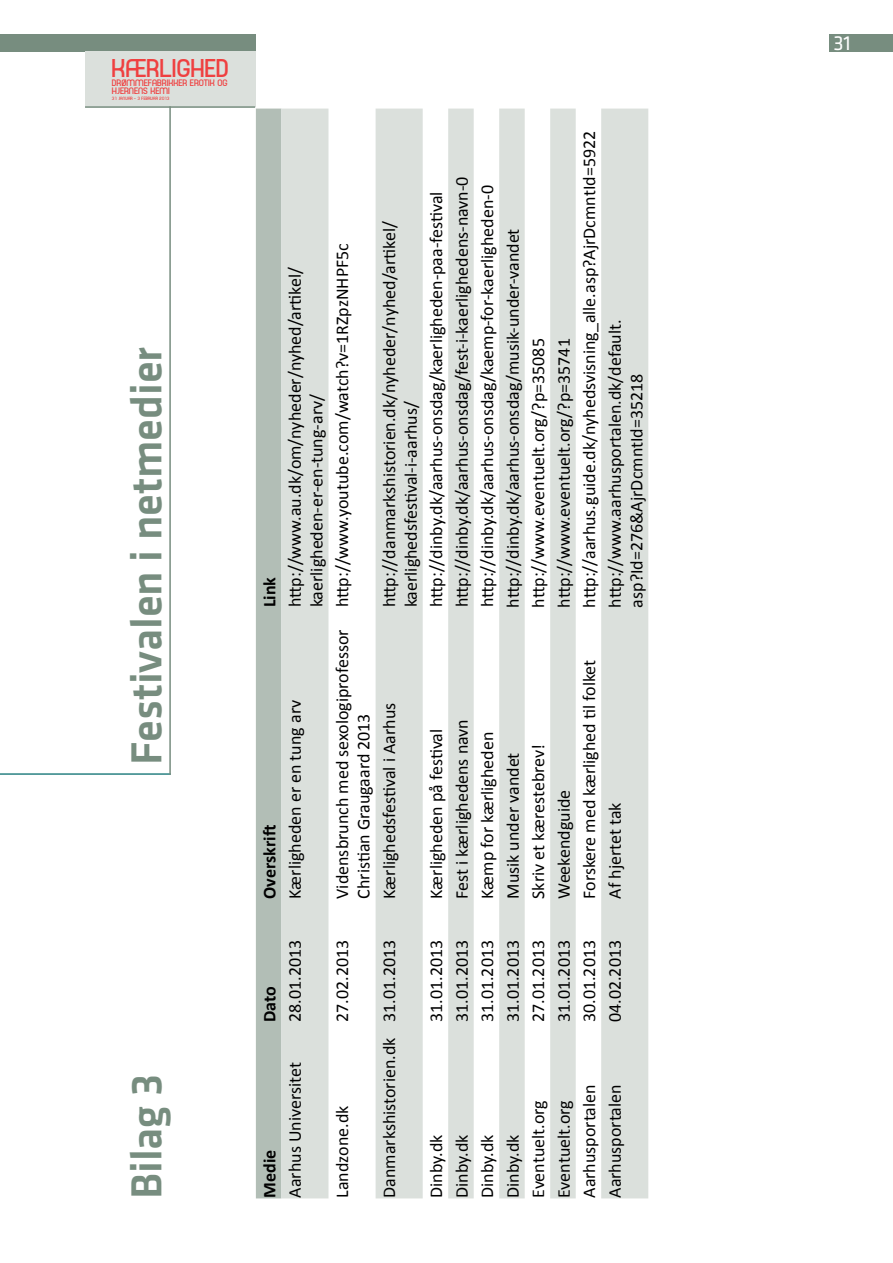
<style>
.page{position:relative;width:893px;height:1263px;background:#fff}
.page>*{position:absolute;margin:0;border:0;box-sizing:border-box;transform-origin:0 0}
.t1{font:500 45px "Klavika";color:#778d7f}
.t2{font:24.45px "Planet Estyle";color:#ef4040}
.t3{font:21px "Klavika";color:#fff}
.t4{font:18px/21.6px "Calibri";color:#000}
.t5{font:700 18px "Calibri";color:#000}
.t6{font:8.85px/8.4px "Planet Estyle";color:#ef4040}
.t7{font:4.5px "Planet Estyle";color:#ef4040}
</style>
<div class="page">
<div style="left:0;top:34px;width:255px;height:17px;background:#778d7f"></div>
<div style="left:85px;top:51px;width:170px;height:55px;background:#dbe0dc"></div>
<hr style="left:0;top:773px;width:171px;height:2px;background:#298182">
<hr style="left:169px;top:106px;width:2px;height:669px;background:#778d7f">
<div style="left:829px;top:34px;width:64px;height:17px;background:#778d7f"></div>
<hr style="left:85px;top:106px;width:170px;height:2px;background:#778d7f">
<div style="left:256px;top:109px;width:25px;height:1089px;background:#b2beb6"></div>
<svg style="left:281px;top:109px;width:367px;height:1089px;fill:#dbe0dc"></svg>
<h2 class="t2" style="left:113px;top:52px;width:118px">KÆRLIGHED</h2>
<p class="t6" style="left:112px;top:79px;width:117px">DRØMMEFABRIKKER EROTIK OG<br>HJERNENS KEMI</p>
<p class="t7" style="left:112px;top:96px;width:59px">31 JANUAR - 3 FEBRUAR 2013</p>
<h1 class="t1" style="left:116px;top:765px;width:420px;rotate:-90deg">Festivalen i netmedier</h1>
<h1 class="t1" style="left:116px;top:1199px;width:127px;rotate:-90deg">Bilag 3</h1>
<p class="t5" style="left:258px;top:607px;width:32px;rotate:-90deg">Link</p>
<p class="t5" style="left:258px;top:899px;width:75px;rotate:-90deg">Overskrift</p>
<p class="t4" style="left:284px;top:607px;width:342px;rotate:-90deg">http://www.au.dk/om/nyheder/nyhed/artikel/ kaerligheden-er-en-tung-arv/</p>
<p class="t4" style="left:331px;top:607px;width:366px;rotate:-90deg">http://www.youtube.com/watch?v=1RZpzNHPF5c</p>
<p class="t4" style="left:378px;top:607px;width:388px;rotate:-90deg">http://danmarkshistorien.dk/nyheder/nyhed/artikel/ kaerlighedsfestival-i-aarhus/</p>
<p class="t4" style="left:425px;top:607px;width:417px;rotate:-90deg">http://dinby.dk/aarhus-onsdag/kaerligheden-paa-festival</p>
<p class="t4" style="left:451px;top:607px;width:432px;rotate:-90deg">http://dinby.dk/aarhus-onsdag/fest-i-kaerlighedens-navn-0</p>
<p class="t4" style="left:476px;top:607px;width:424px;rotate:-90deg">http://dinby.dk/aarhus-onsdag/kaemp-for-kaerligheden-0</p>
<p class="t4" style="left:502px;top:607px;width:380px;rotate:-90deg">http://dinby.dk/aarhus-onsdag/musik-under-vandet</p>
<p class="t4" style="left:528px;top:607px;width:271px;rotate:-90deg">http://www.eventuelt.org/?p=35085</p>
<p class="t4" style="left:553px;top:607px;width:271px;rotate:-90deg">http://www.eventuelt.org/?p=35741</p>
<p class="t4" style="left:579px;top:607px;width:478px;rotate:-90deg">http://aarhus.guide.dk/nyhedsvisning_alle.asp?AjrDcmntId=5922</p>
<p class="t4" style="left:284px;top:899px;width:200px;rotate:-90deg">Kærligheden er en tung arv</p>
<p class="t4" style="left:331px;top:899px;width:271px;rotate:-90deg">Vidensbrunch med sexologiprofessor<br>Christian Graugaard 2013</p>
<p class="t4" style="left:378px;top:899px;width:197px;rotate:-90deg">Kærlighedsfestival i Aarhus</p>
<p class="t4" style="left:425px;top:899px;width:171px;rotate:-90deg">Kærligheden på festival</p>
<p class="t4" style="left:451px;top:899px;width:181px;rotate:-90deg">Fest i kærlighedens navn</p>
<p class="t4" style="left:476px;top:899px;width:168px;rotate:-90deg">Kæmp for kærligheden</p>
<p class="t4" style="left:502px;top:899px;width:148px;rotate:-90deg">Musik under vandet</p>
<p class="t4" style="left:528px;top:899px;width:156px;rotate:-90deg">Skriv et kærestebrev!</p>
<p class="t4" style="left:553px;top:899px;width:111px;rotate:-90deg">Weekendguide</p>
<p class="t4" style="left:579px;top:899px;width:241px;rotate:-90deg">Forskere med kærlighed til folket</p>
<p class="t4" style="left:604px;top:607px;width:289px;rotate:-90deg">http://www.aarhusportalen.dk/default. asp?Id=276&amp;AjrDcmntId=35218</p>
<p class="t4" style="left:604px;top:899px;width:98px;rotate:-90deg">Af hjertet tak</p>
<p class="t5" style="left:258px;top:1022px;width:37px;rotate:-90deg">Dato</p>
<p class="t4" style="left:284px;top:1022px;width:84px;rotate:-90deg">28.01.2013</p>
<p class="t5" style="left:258px;top:1198px;width:49px;rotate:-90deg">Medie</p>
<p class="t4" style="left:284px;top:1198px;width:137px;rotate:-90deg">Aarhus Universitet</p>
<p class="t4" style="left:331px;top:1022px;width:84px;rotate:-90deg">27.02.2013</p>
<p class="t4" style="left:331px;top:1198px;width:93px;rotate:-90deg">Landzone.dk</p>
<p class="t4" style="left:378px;top:1198px;width:259px;rotate:-90deg">Danmarkshistorien.dk 31.01.2013</p>
<p class="t4" style="left:425px;top:1022px;width:84px;rotate:-90deg">31.01.2013</p>
<p class="t4" style="left:451px;top:1022px;width:84px;rotate:-90deg">31.01.2013</p>
<p class="t4" style="left:476px;top:1022px;width:84px;rotate:-90deg">31.01.2013</p>
<p class="t4" style="left:502px;top:1022px;width:84px;rotate:-90deg">31.01.2013</p>
<p class="t4" style="left:528px;top:1022px;width:84px;rotate:-90deg">27.01.2013</p>
<p class="t4" style="left:553px;top:1022px;width:84px;rotate:-90deg">31.01.2013</p>
<p class="t4" style="left:579px;top:1022px;width:84px;rotate:-90deg">30.01.2013</p>
<p class="t4" style="left:604px;top:1022px;width:84px;rotate:-90deg">04.02.2013</p>
<p class="t4" style="left:425px;top:1198px;width:65px;rotate:-90deg">Dinby.dk</p>
<p class="t4" style="left:451px;top:1198px;width:65px;rotate:-90deg">Dinby.dk</p>
<p class="t4" style="left:476px;top:1198px;width:65px;rotate:-90deg">Dinby.dk</p>
<p class="t4" style="left:502px;top:1198px;width:65px;rotate:-90deg">Dinby.dk</p>
<p class="t4" style="left:528px;top:1198px;width:99px;rotate:-90deg">Eventuelt.org</p>
<p class="t4" style="left:553px;top:1198px;width:99px;rotate:-90deg">Eventuelt.org</p>
<p class="t4" style="left:579px;top:1198px;width:115px;rotate:-90deg">Aarhusportalen</p>
<p class="t4" style="left:604px;top:1198px;width:115px;rotate:-90deg">Aarhusportalen</p>
<p class="t3" style="left:833px;top:29px;width:19px">31</p>
</div>
